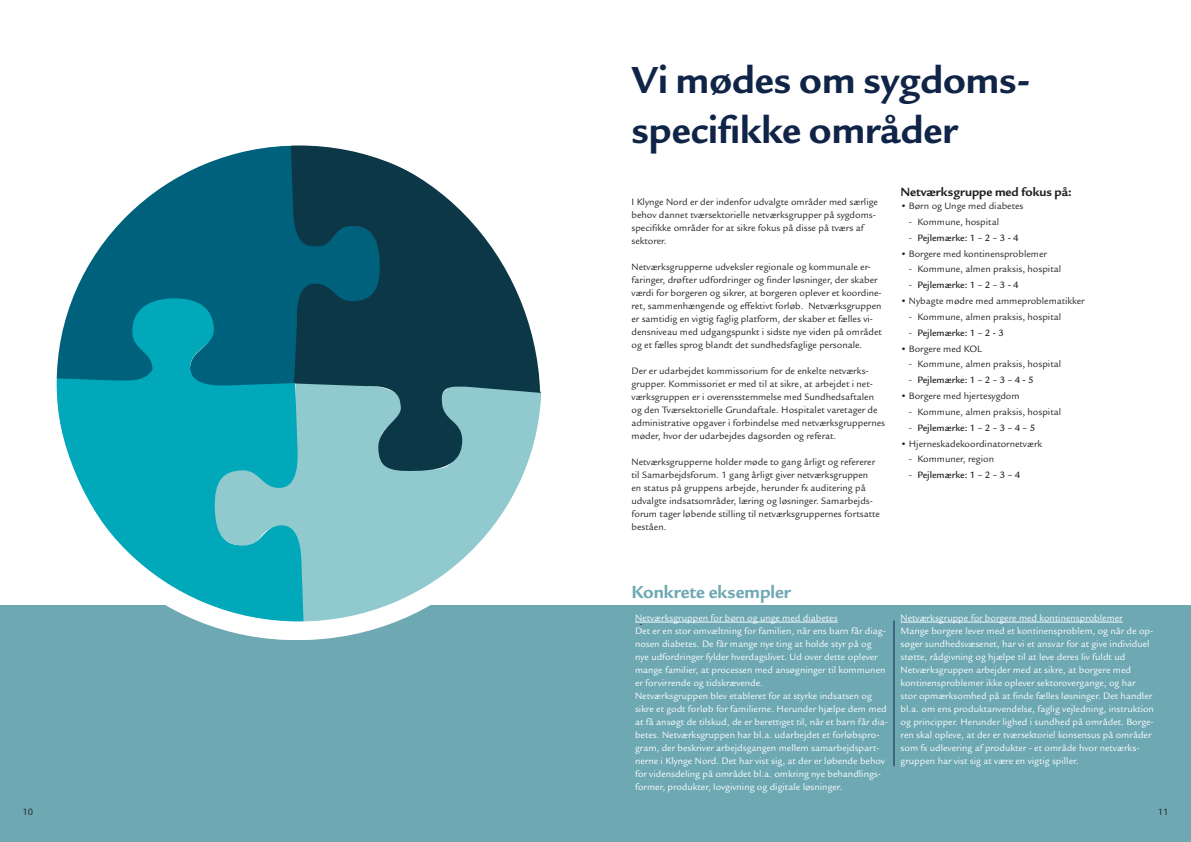
<style>
.page{position:relative;width:1191px;height:842px;background:#fff}
.page>*{position:absolute;margin:0;border:0;box-sizing:border-box;transform-origin:0 0}
.Overskrift_1_-_H2{font:700 41px/49px "Legacy Sans ITC Std";color:#0f2447}
.t1{font:700 19px "Legacy Sans ITC Std";color:#6da8b3}
.Mellemrubrik_-_H3{font:700 13px "Legacy Sans ITC Std";color:#231f20}
.t2{font:10px/13px "Legacy Sans ITC Std";color:#fff}
.Brødtekst_-_p{font:10px/13px "Legacy Sans ITC Std";color:#231f20}
.Punktopstilling_2{font:10px "Legacy Sans ITC Std";color:#231f20}
.Punktopstilling_-_p{font:10px "Legacy Sans ITC Std";color:#231f20}
.Punktopstilling_2-2{font:500 10px "Legacy Sans ITC Std";color:#231f20}
.s1{font-weight:400}
</style>
<div class="page">
<div style="left:0;top:606px;width:1191px;height:236px;background:#6da8b3"></div>
<svg style="left:38px;top:145px;width:522px;height:495px"></svg>
<hr style="left:893px;top:620px;width:1px;height:146px;background:#0f2447">
<hr style="left:635px;top:622px;width:202px;height:1px;background:#fff">
<hr style="left:900px;top:622px;width:222px;height:1px;background:#fff">
<h2 class="Overskrift_1_-_H2" style="left:631px;top:56px;width:400px">Vi mødes om sygdoms&shy;specifikke områder</h2>
<p class="Brødtekst_-_p" style="left:631px;top:195px;width:248px">I Klynge Nord er der indenfor udvalgte områder med særlige behov dannet tværsektorielle netværksgrupper på sygdoms&shy;specifikke områder for at sikre fokus på disse på tværs af sektorer.</p>
<p class="Brødtekst_-_p" style="left:631px;top:260px;width:252px">Netværksgrupperne udveksler regionale og kommunale er&shy;faringer, drøfter udfordringer og finder løsninger, der skaber værdi for borgeren og sikrer, at borgeren oplever et koordine&shy;ret, sammenhængende og effektivt forløb. Netværksgruppen er samtidig en vigtig faglig platform, der skaber et fælles vi&shy;densniveau med udgangspunkt i sidste nye viden på området og et fælles sprog blandt det sundhedsfaglige personale.</p>
<p class="Brødtekst_-_p" style="left:631px;top:364px;width:255px">Der er udarbejdet kommissorium for de enkelte netværks&shy;grupper. Kommissoriet er med til at sikre, at arbejdet i net&shy;værksgruppen er i overensstemmelse med Sundhedsaftalen og den Tværsektorielle Grundaftale. Hospitalet varetager de administrative opgaver i forbindelse med netværksgruppernes møder, hvor der udarbejdes dagsorden og referat.</p>
<p class="Brødtekst_-_p" style="left:631px;top:455px;width:250px">Netværksgrupperne holder møde to gang årligt og refererer til Samarbejdsforum. 1 gang årligt giver netværksgruppen en status på gruppens arbejde, herunder fx auditering på udvalgte indsatsområder, læring og løsninger. Samarbejds&shy;forum tager løbende stilling til netværksgruppernes fortsatte beståen.</p>
<h3 class="Mellemrubrik_-_H3" style="left:900px;top:184px;width:173px">Netværksgruppe med fokus på:</h3>
<p class="Punktopstilling_-_p" style="left:900px;top:200px;width:125px">• Børn og Unge med diabetes</p>
<p class="Punktopstilling_2" style="left:909px;top:216px;width:92px">- Kommune, hospital</p>
<p class="Punktopstilling_2-2" style="left:909px;top:232px;width:111px"><span class="s1">-</span> Pejlemærke: 1 – 2 – 3 - 4</p>
<p class="Punktopstilling_-_p" style="left:900px;top:248px;width:148px">• Borgere med kontinensproblemer</p>
<p class="Punktopstilling_2" style="left:909px;top:264px;width:154px">- Kommune, almen praksis, hospital</p>
<p class="Punktopstilling_2-2" style="left:909px;top:279px;width:111px"><span class="s1">-</span> Pejlemærke: 1 – 2 – 3 - 4</p>
<p class="Punktopstilling_-_p" style="left:900px;top:295px;width:186px">• Nybagte mødre med ammeproblematikker</p>
<p class="Punktopstilling_2" style="left:909px;top:311px;width:154px">- Kommune, almen praksis, hospital</p>
<p class="Punktopstilling_2-2" style="left:909px;top:327px;width:96px"><span class="s1">-</span> Pejlemærke: 1 – 2 - 3</p>
<p class="Punktopstilling_-_p" style="left:900px;top:343px;width:83px">• Borgere med KOL</p>
<p class="Punktopstilling_2" style="left:909px;top:359px;width:154px">- Kommune, almen praksis, hospital</p>
<p class="Punktopstilling_2-2" style="left:909px;top:374px;width:126px"><span class="s1">-</span> Pejlemærke: 1 – 2 – 3 – 4 - 5</p>
<p class="Punktopstilling_-_p" style="left:900px;top:390px;width:121px">• Borgere med hjertesygdom</p>
<p class="Punktopstilling_2" style="left:909px;top:406px;width:154px">- Kommune, almen praksis, hospital</p>
<p class="Punktopstilling_2-2" style="left:909px;top:422px;width:128px"><span class="s1">-</span> Pejlemærke: 1 – 2 – 3 – 4 – 5</p>
<p class="Punktopstilling_-_p" style="left:900px;top:438px;width:143px">• Hjerneskadekoordinatornetværk</p>
<p class="Punktopstilling_2" style="left:909px;top:454px;width:87px">- Kommuner, region</p>
<p class="Punktopstilling_2-2" style="left:909px;top:469px;width:113px"><span class="s1">-</span> Pejlemærke: 1 – 2 – 3 – 4</p>
<h2 class="t1" style="left:631px;top:581px;width:161px">Konkrete eksempler</h2>
<p class="t2" style="left:635px;top:611px;width:254px">Netværksgruppen for børn og unge med diabetes<br>Det er en stor omvæltning for familien, når ens barn får diag&shy;nosen diabetes. De får mange nye ting at holde styr på og<br>nye udfordringer fylder hverdagslivet. Ud over dette oplever mange familier, at processen med ansøgninger til kommunen er forvirrende og tidskrævende.<br>Netværksgruppen blev etableret for at styrke indsatsen og sikre et godt forløb for familierne. Herunder hjælpe dem med at få ansøgt de tilskud, de er berettiget til, når et barn får dia&shy;betes. Netværksgruppen har bl.a. udarbejdet et forløbspro&shy;gram, der beskriver arbejdsgangen mellem samarbejdspart&shy;nerne i Klynge Nord. Det har vist sig, at der er løbende behov for vidensdeling på området bl.a. omkring nye behandlings&shy;former, produkter, lovgivning og digitale løsninger.</p>
<p class="t2" style="left:900px;top:611px;width:255px">Netværksgruppe for borgere med kontinensproblemer<br>Mange borgere lever med et kontinensproblem, og når de op&shy;søger sundhedsvæsenet, har vi et ansvar for at give individuel støtte, rådgivning og hjælpe til at leve deres liv fuldt ud Netværksgruppen arbejder med at sikre, at borgere med kontinensproblemer ikke oplever sektorovergange, og har stor opmærksomhed på at finde fælles løsninger. Det handler bl.a. om ens produktanvendelse, faglig vejledning, instruktion og principper. Herunder lighed i sundhed på området. Borge&shy;ren skal opleve, at der er tværsektoriel konsensus på områder som fx udlevering af produkter - et område hvor netværks&shy;gruppen har vist sig at være en vigtig spiller.</p>
<p class="Punktopstilling_2" style="left:639px;top:619px;width:5px">-</p>
<p class="Brødtekst_-_p" style="left:22px;top:805px;width:12px">10</p>
<p class="Brødtekst_-_p" style="left:1157px;top:805px;width:12px">11</p>
</div>
